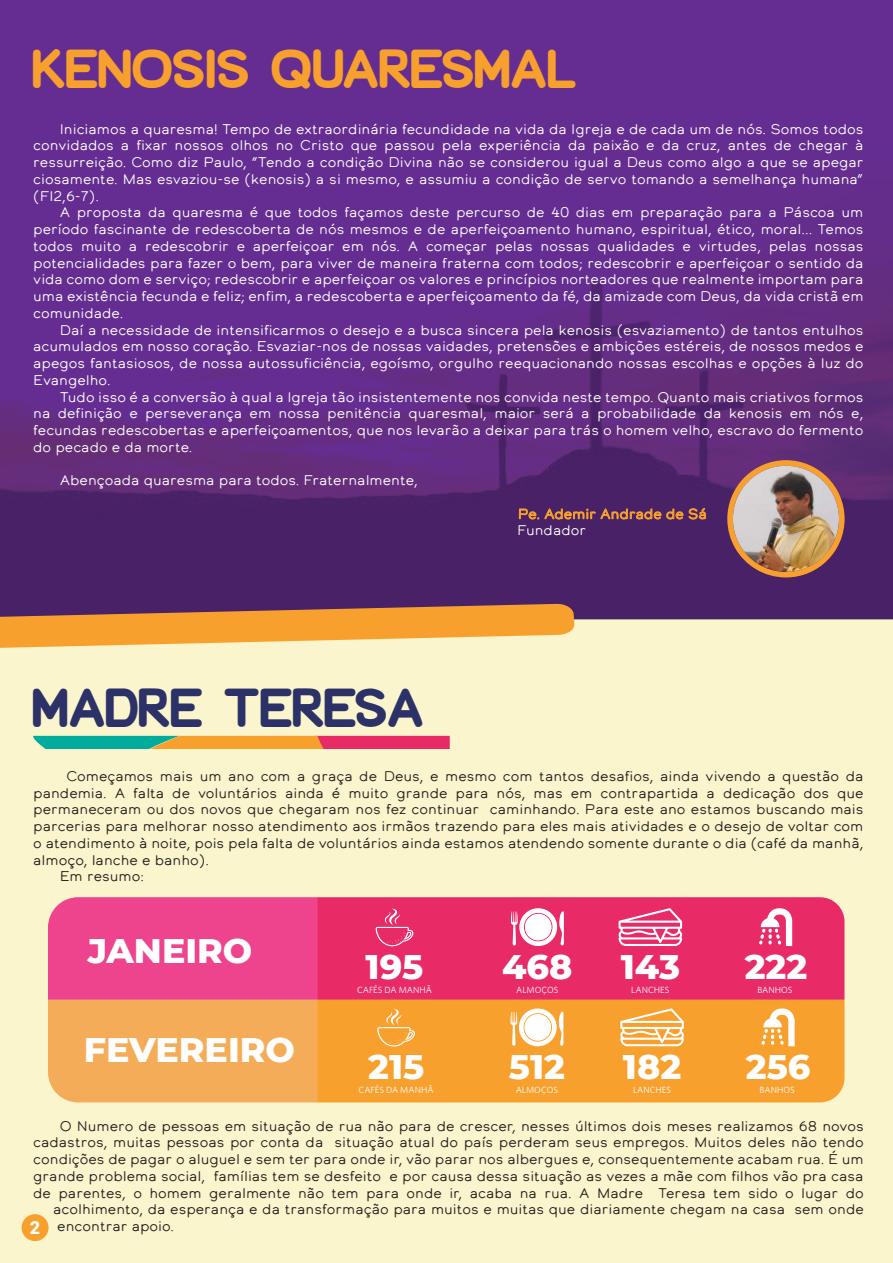
<style>
.page{position:relative;width:893px;height:1263px;background:#fff}
.page>*{position:absolute;margin:0;border:0;box-sizing:border-box;transform-origin:0 0}
.t1{font:900 43.05px "Autocrat";color:#f8a02d}
.t2{font:900 43.05px "Autocrat";color:#2c3167}
.t3{font:800 34.8px "Montserrat";color:#fff}
.t4{font:13.95px/16.8px "Calder LC";color:#fff;text-align:justify}
.t5{font:13.95px "Calder LC";color:#231f20}
.t6{font:13.95px "Calder LC";color:#f8a02d}
.t7{font:9px "Whitney";color:#fff}
.s1{font-family:"Roboto";font-weight:900;font-size:18px;color:#fff}
</style>
<div class="page">
<div style="left:0;top:619px;width:893px;height:644px;background:#faf5cc"></div>
<div style="left:0;top:0;width:893px;height:619px;background:#652d91"></div>
<img style="left:0;top:252px;width:893px;height:367px">
<svg style="left:727px;top:460px;width:118px;height:117px;background:#935655"></svg>
<svg style="left:0;top:604px;width:575px;height:45px;background:#e09d50"></svg>
<img style="left:733px;top:466px;width:106px;height:106px;border-radius:53px">
<svg style="left:519px;top:508px;width:164px;height:11px;background:#8a5150"></svg>
<svg style="left:689px;top:508px;width:17px;height:11px"></svg>
<svg style="left:33px;top:736px;width:417px;height:13px;background:#a88062"></svg>
<div style="left:22px;top:1214px;width:27px;height:27px;background:#f8a02d;border-radius:50%"></div>
<div style="left:317px;top:897px;width:527px;height:103px;background:#e82a66"></div>
<svg style="left:48px;top:897px;width:269px;height:205px;background:#f17873"></svg>
<div style="left:317px;top:1000px;width:527px;height:102px;background:#f8a02d"></div>
<svg style="left:376px;top:908px;width:38px;height:38px"></svg>
<svg style="left:511px;top:908px;width:53px;height:38px"></svg>
<svg style="left:759px;top:908px;width:33px;height:38px"></svg>
<svg style="left:618px;top:908px;width:64px;height:38px"></svg>
<svg style="left:377px;top:1008px;width:39px;height:38px"></svg>
<svg style="left:510px;top:1008px;width:53px;height:38px"></svg>
<svg style="left:761px;top:1008px;width:34px;height:38px"></svg>
<svg style="left:620px;top:1008px;width:64px;height:38px"></svg>
<h1 class="t1" style="left:33px;top:48px;width:545px">KENOSIS QUARESMAL</h1>
<p class="t4" style="left:33px;top:120px;width:832px;text-indent:27px">Iniciamos a quaresma! Tempo de extraordinária fecundidade na vida da Igreja e de cada um de nós. Somos todos convidados a fixar nossos olhos no Cristo que passou pela experiência da paixão e da cruz, antes de chegar à ressurreição. Como diz Paulo, “Tendo a condição Divina não se considerou igual a Deus como algo a que se apegar ciosamente. Mas esvaziou-se (kenosis) a si mesmo, e assumiu a condição de servo tomando a semelhança humana” (Fl2,6-7).</p>
<p class="t4" style="left:33px;top:204px;width:832px;text-indent:27px">A proposta da quaresma é que todos façamos deste percurso de 40 dias em preparação para a Páscoa um período fascinante de redescoberta de nós mesmos e de aperfeiçoamento humano, espiritual, ético, moral... Temos todos muito a redescobrir e aperfeiçoar em nós. A começar pelas nossas qualidades e virtudes, pelas nossas potencialidades para fazer o bem, para viver de maneira fraterna com todos; redescobrir e aperfeiçoar o sentido da vida como dom e serviço; redescobrir e aperfeiçoar os valores e princípios norteadores que realmente importam para uma existência fecunda e feliz; enfim, a redescoberta e aperfeiçoamento da fé, da amizade com Deus, da vida cristã em comunidade.</p>
<p class="t4" style="left:33px;top:321px;width:832px;text-indent:27px">Daí a necessidade de intensificarmos o desejo e a busca sincera pela kenosis (esvaziamento) de tantos entulhos acumulados em nosso coração. Esvaziar-nos de nossas vaidades, pretensões e ambições estéreis, de nossos medos e apegos fantasiosos, de nossa autossuficiência, egoísmo, orgulho reequacionando nossas escolhas e opções à luz do Evangelho.</p>
<p class="t4" style="left:33px;top:388px;width:832px;text-indent:27px">Tudo isso é a conversão à qual a Igreja tão insistentemente nos convida neste tempo. Quanto mais criativos formos na definição e perseverança em nossa penitência quaresmal, maior será a probabilidade da kenosis em nós e, fecundas redescobertas e aperfeiçoamentos, que nos levarão a deixar para trás o homem velho, escravo do fermento do pecado e da morte.</p>
<p class="t4" style="left:60px;top:472px;width:360px">Abençoada quaresma para todos. Fraternalmente,</p>
<p class="t6" style="left:518px;top:505px;width:191px">Pe. Ademir Andrade de Sá</p>
<p class="t4" style="left:517px;top:522px;width:70px">Fundador</p>
<h1 class="t2" style="left:33px;top:687px;width:393px">MADRE TERESA</h1>
<p class="t5" style="left:66px;top:767px;width:799px">Começamos mais um ano com a graça de Deus, e mesmo com tantos desafios, ainda vivendo a questão da</p>
<p class="t5" style="left:33px;top:784px;width:832px">pandemia. A falta de voluntários ainda é muito grande para nós, mas em contrapartida a dedicação dos que</p>
<p class="t5" style="left:33px;top:800px;width:832px">permaneceram ou dos novos que chegaram nos fez continuar caminhando. Para este ano estamos buscando mais</p>
<p class="t5" style="left:33px;top:817px;width:832px">parcerias para melhorar nosso atendimento aos irmãos trazendo para eles mais atividades e o desejo de voltar com</p>
<p class="t5" style="left:33px;top:834px;width:832px">o atendimento à noite, pois pela falta de voluntários ainda estamos atendendo somente durante o dia (café da manhã,</p>
<p class="t5" style="left:33px;top:850px;width:177px">almoço, lanche e banho).</p>
<p class="t5" style="left:60px;top:867px;width:86px">Em resumo:</p>
<h2 class="t3" style="left:88px;top:925px;width:166px">JANEIRO</h2>
<h2 class="t3" style="left:84px;top:1024px;width:213px">FEVEREIRO</h2>
<h2 class="t3" style="left:366px;top:941px;width:59px">195</h2>
<h2 class="t3" style="left:502px;top:941px;width:72px">468</h2>
<p class="t7" style="left:516px;top:984px;width:44px">ALMOÇOS</p>
<p class="t7" style="left:757px;top:984px;width:37px">BANHOS</p>
<h2 class="t3" style="left:745px;top:941px;width:64px">222</h2>
<h2 class="t3" style="left:621px;top:941px;width:61px">143</h2>
<p class="t7" style="left:357px;top:984px;width:76px">CAFÉS DA MANHÃ</p>
<p class="t7" style="left:631px;top:984px;width:40px">LANCHES</p>
<h2 class="t3" style="left:368px;top:1041px;width:58px">215</h2>
<h2 class="t3" style="left:509px;top:1041px;width:58px">512</h2>
<p class="t7" style="left:516px;top:1085px;width:44px">ALMOÇOS</p>
<p class="t7" style="left:759px;top:1085px;width:37px">BANHOS</p>
<h2 class="t3" style="left:623px;top:1041px;width:60px">182</h2>
<h2 class="t3" style="left:746px;top:1041px;width:66px">256</h2>
<p class="t7" style="left:359px;top:1085px;width:76px">CAFÉS DA MANHÃ</p>
<p class="t7" style="left:633px;top:1085px;width:40px">LANCHES</p>
<p class="t5" style="left:60px;top:1116px;width:805px">O Numero de pessoas em situação de rua não para de crescer, nesses últimos dois meses realizamos 68 novos</p>
<p class="t5" style="left:33px;top:1133px;width:832px">cadastros, muitas pessoas por conta da situação atual do país perderam seus empregos. Muitos deles não tendo</p>
<p class="t5" style="left:33px;top:1150px;width:832px">condições de pagar o aluguel e sem ter para onde ir, vão parar nos albergues e, consequentemente acabam rua. É um</p>
<p class="t5" style="left:33px;top:1167px;width:832px">grande problema social, famílias tem se desfeito e por causa dessa situação as vezes a mãe com filhos vão pra casa</p>
<p class="t5" style="left:33px;top:1183px;width:832px">de parentes, o homem geralmente não tem para onde ir, acaba na rua. A Madre Teresa tem sido o lugar do</p>
<p class="t5" style="left:53px;top:1200px;width:812px">acolhimento, da esperança e da transformação para muitos e muitas que diariamente chegam na casa sem onde</p>
<p class="t5" style="left:30px;top:1217px;width:146px"><span class="s1">2</span> encontrar apoio.</p>
</div>
